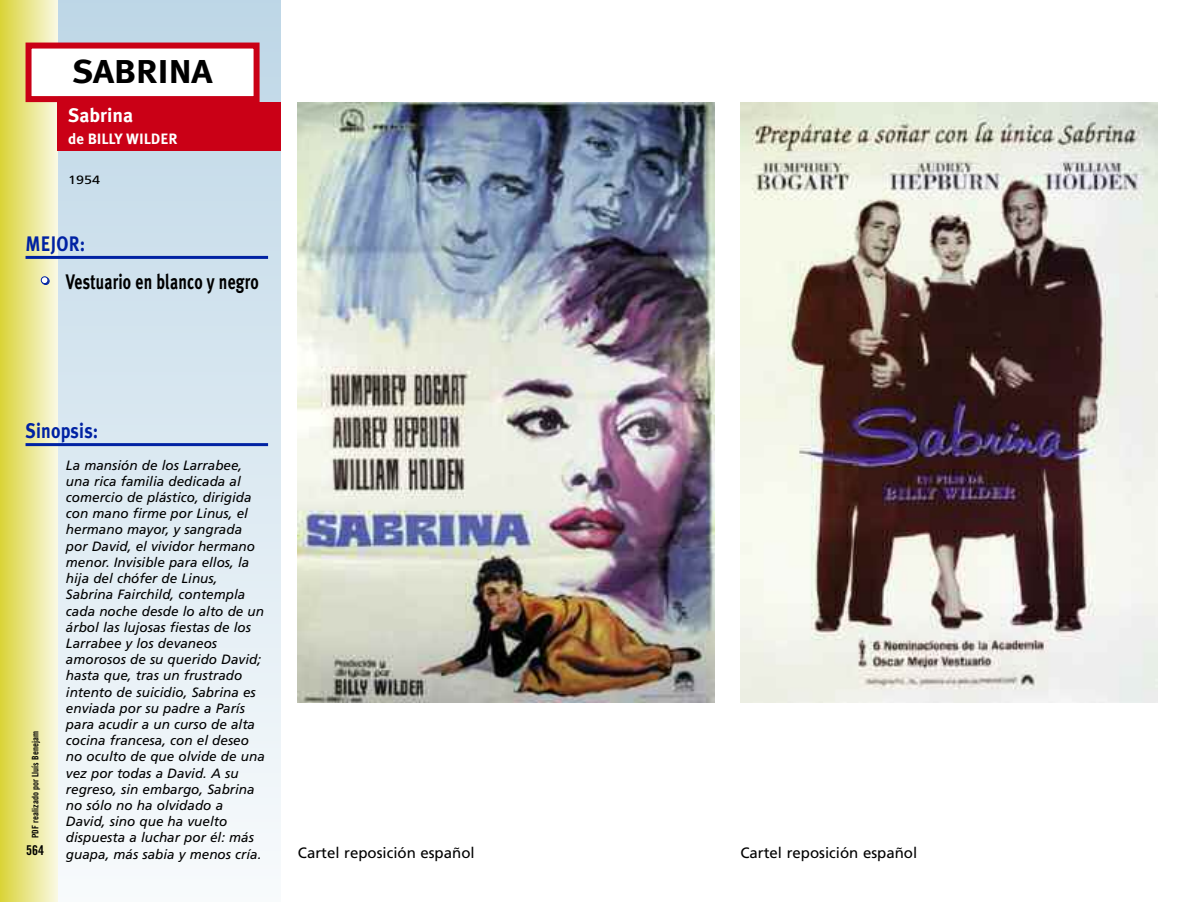
<style>
.page{position:relative;width:1200px;height:902px;background:#fff}
.page>*{position:absolute;margin:0;border:0;box-sizing:border-box;transform-origin:0 0}
.t1{font:700 33px "Meta Plus";letter-spacing:-.01em;color:#000;scale:1.1 1}
.t2{font:700 21px "Meta Plus";letter-spacing:.01em;color:#000;scale:.75 1}
.t3{font:700 21px "Meta Plus";letter-spacing:.01em;color:#0022a3;scale:.85 1}
.t4{font:700 19.5px "Meta Plus";color:#fff}
.t5{font:15px "Frutiger";color:#000}
.t6{font:700 15px "Meta Plus";color:#fff}
.t7{font:italic 13.5px/16.2px "Frutiger";color:#000}
.t8{font:13.5px "Trade Gothic Bold Cond Twenty";color:#000}
.t9{font:12px "Frutiger";color:#000;scale:1.2 1}
.t10{font:9px "Trade Gothic Bold Cond Twenty";color:#000}
.s1{font-family:"Futura";font-weight:800;font-size:18px;color:#fff}
</style>
<div class="page">
<div style="left:0;top:0;width:281px;height:901px;background:linear-gradient(to bottom,#bdd5e6,#f8fbfd)"></div>
<div style="left:0;top:0;width:57px;height:901px;background:linear-gradient(to right,#dad437,#f9f8e0)"></div>
<div style="left:32px;top:49px;width:221px;height:47px;background:#fff"></div>
<div style="left:26px;top:43px;width:233px;height:59px;border:6px solid #ca0016"></div>
<div style="left:57px;top:102px;width:224px;height:49px;background:#ca0016"></div>
<hr style="left:26px;top:256px;width:242px;height:3px;background:#0022a3">
<img style="left:298px;top:102px;width:416px;height:600px">
<img style="left:740px;top:102px;width:417px;height:600px">
<hr style="left:26px;top:443px;width:242px;height:3px;background:#0022a3">
<h1 class="t1" style="left:72px;top:52px;width:129px">SABRINA</h1>
<h3 class="t4" style="left:68px;top:103px;width:66px">Sabrina</h3>
<p class="t6" style="left:68px;top:130px;width:111px">de BILLY WILDER</p>
<p class="t9" style="left:68px;top:175px;width:28px">1954</p>
<h2 class="t3" style="left:26px;top:231px;width:72px">MEJOR:</h2>
<h2 class="t2" style="left:37px;top:269px;width:297px"><span class="s1">•</span> Vestuario en blanco y negro</h2>
<h2 class="t3" style="left:26px;top:418px;width:87px">Sinopsis:</h2>
<p class="t7" style="left:66px;top:458px;width:200px">La mansión de los Larrabee, una rica familia dedicada al comercio de plástico, dirigida con mano firme por Linus, el hermano mayor, y sangrada por David, el vividor hermano menor. Invisible para ellos, la hija del chófer de Linus,<br>Sabrina Fairchild, contempla cada noche desde lo alto de un árbol las lujosas fiestas de los<br>Larrabee y los devaneos amorosos de su querido David; hasta que, tras un frustrado intento de suicidio, Sabrina es enviada por su padre a París para acudir a un curso de alta cocina francesa, con el deseo no oculto de que olvide de una vez por todas a David. A su regreso, sin embargo, Sabrina no sólo no ha olvidado a<br>David, sino que ha vuelto dispuesta a luchar por él: más guapa, más sabia y menos cría.</p>
<p class="t10" style="left:32px;top:838px;width:108px;rotate:-90deg">PDF realizado por Lluís Benejam</p>
<p class="t8" style="left:26px;top:845px;width:19px">564</p>
<p class="t5" style="left:298px;top:846px;width:178px">Cartel reposición español</p>
<p class="t5" style="left:740px;top:846px;width:178px">Cartel reposición español</p>
</div>
